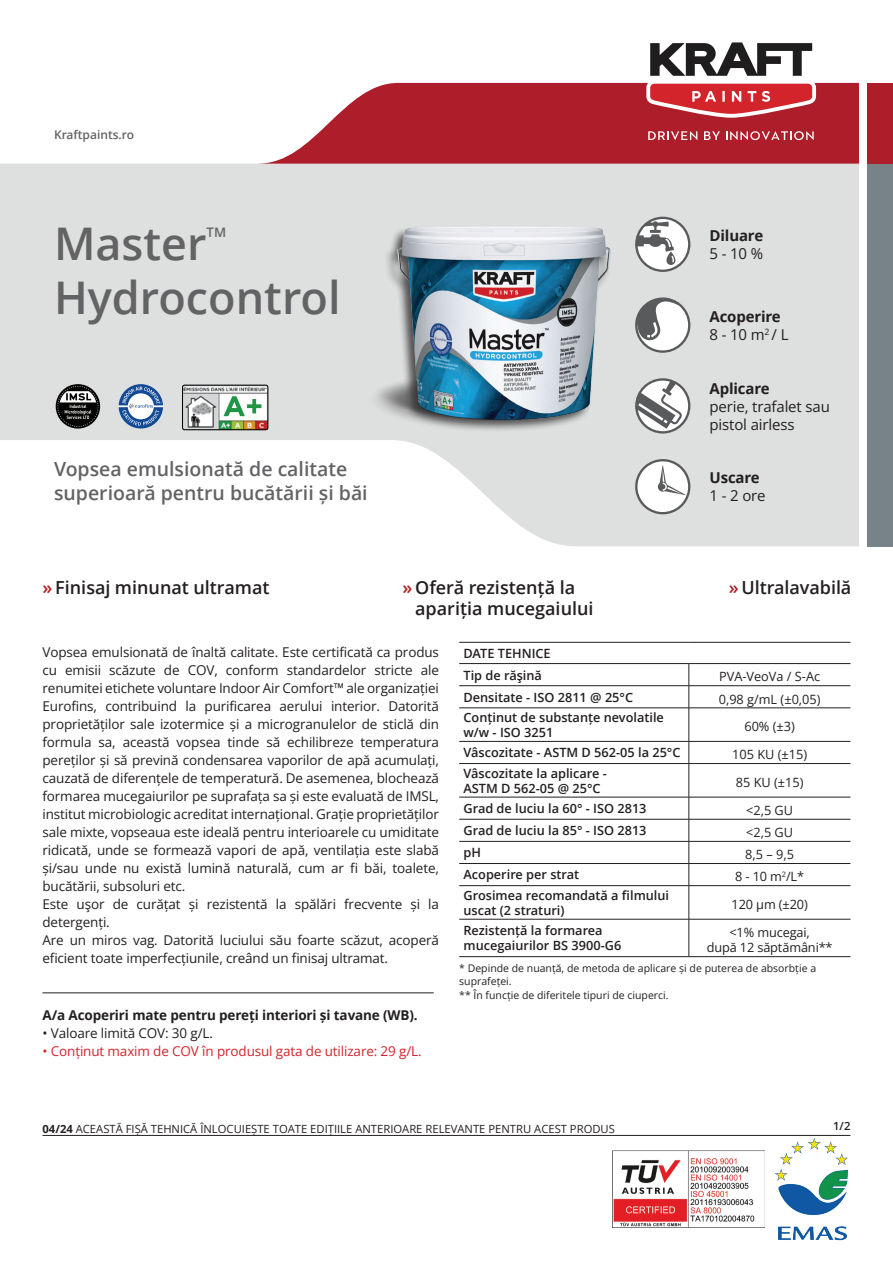
<style>
.page{position:relative;width:893px;height:1263px;background:#fff}
.page>*{position:absolute;margin:0;border:0;box-sizing:border-box;transform-origin:0 0}
.t1{font:600 45px "Open Sans";color:#636366}
.t2{font:600 19.5px/23.4px "Open Sans";color:#636366}
.t3{font:600 18px/21px "Open Sans";color:#231f20}
.t4{font:15px/18px "Open Sans";letter-spacing:-.01em;color:#231f20}
.t5{font:700 15px/18px "Open Sans";letter-spacing:-.01em;color:#231f20}
.t6{font:13.5px/18px "Open Sans";letter-spacing:-.01em;color:#231f20}
.t7{font:13.5px "Open Sans";letter-spacing:-.01em;color:#d3242b}
.t8{font:700 13.5px "Open Sans";letter-spacing:-.01em;color:#231f20}
.t9{font:600 13.05px "Open Sans";color:#636366}
.t10{font:600 12.75px/15.3px "Open Sans";color:#231f20}
.t11{font:12.75px/15.3px "Open Sans";letter-spacing:-.01em;color:#231f20;text-align:center}
.t12{font:600 12px "Open Sans";color:#636366}
.t13{font:11.25px "Open Sans";color:#231f20}
.t14{font:600 11.25px "Open Sans";color:#231f20}
.t15{font:10.5px/13.5px "Open Sans";color:#231f20}
.s1{font-weight:400}
.s2{color:#a92228}
.s3{font-weight:700}
</style>
<div class="page">
<svg style="left:0;top:164px;width:859px;height:382px;fill:#dde0df"></svg>
<svg style="left:259px;top:83px;width:600px;height:81px;background:#b93d48"></svg>
<div style="left:867px;top:83px;width:26px;height:81px;background:#ae1d2a"></div>
<div style="left:867px;top:164px;width:26px;height:382px;background:#788388"></div>
<svg style="left:642px;top:42px;width:178px;height:80px"></svg>
<svg style="left:648px;top:131px;width:49px;height:9px"></svg>
<svg style="left:704px;top:131px;width:16px;height:9px"></svg>
<svg style="left:726px;top:131px;width:88px;height:9px"></svg>
<div style="left:366px;top:225px;width:246px;height:207px;background:#dde0df"></div>
<img style="left:372px;top:192px;width:264px;height:264px">
<svg style="left:635px;top:297px;width:55px;height:56px"></svg>
<svg style="left:635px;top:459px;width:55px;height:55px"></svg>
<svg style="left:635px;top:378px;width:55px;height:55px"></svg>
<svg style="left:635px;top:217px;width:55px;height:55px"></svg>
<img style="left:612px;top:1150px;width:152px;height:77px">
<img style="left:775px;top:1138px;width:74px;height:103px">
<hr style="left:43px;top:1135px;width:807px;height:1px;background:#231f20">
<hr style="left:43px;top:992px;width:391px;height:1px;background:#231f20">
<hr style="left:459px;top:642px;width:230px;height:1px;background:#231f20">
<hr style="left:689px;top:642px;width:161px;height:1px;background:#231f20">
<hr style="left:459px;top:663px;width:230px;height:1px;background:#231f20">
<hr style="left:689px;top:663px;width:161px;height:1px;background:#231f20">
<hr style="left:459px;top:685px;width:230px;height:1px;background:#231f20">
<hr style="left:689px;top:685px;width:161px;height:1px;background:#231f20">
<svg style="left:689px;top:664px;width:1px;height:44px"></svg>
<hr style="left:459px;top:708px;width:230px;height:1px;background:#231f20">
<hr style="left:689px;top:708px;width:161px;height:1px;background:#231f20">
<hr style="left:689px;top:708px;width:1px;height:33px;background:#231f20">
<hr style="left:459px;top:741px;width:230px;height:1px;background:#231f20">
<hr style="left:689px;top:741px;width:161px;height:1px;background:#231f20">
<svg style="left:689px;top:742px;width:1px;height:21px"></svg>
<hr style="left:459px;top:763px;width:230px;height:1px;background:#231f20">
<hr style="left:689px;top:763px;width:161px;height:1px;background:#231f20">
<hr style="left:689px;top:764px;width:1px;height:33px;background:#231f20">
<hr style="left:459px;top:797px;width:230px;height:1px;background:#231f20">
<hr style="left:689px;top:797px;width:161px;height:1px;background:#231f20">
<hr style="left:459px;top:819px;width:230px;height:1px;background:#231f20">
<hr style="left:689px;top:819px;width:161px;height:1px;background:#231f20">
<hr style="left:459px;top:841px;width:230px;height:1px;background:#231f20">
<hr style="left:689px;top:841px;width:161px;height:1px;background:#231f20">
<hr style="left:459px;top:863px;width:230px;height:1px;background:#231f20">
<hr style="left:689px;top:863px;width:161px;height:1px;background:#231f20">
<svg style="left:689px;top:797px;width:1px;height:88px"></svg>
<hr style="left:459px;top:885px;width:230px;height:1px;background:#231f20">
<hr style="left:689px;top:885px;width:161px;height:1px;background:#231f20">
<hr style="left:689px;top:886px;width:1px;height:33px;background:#231f20">
<hr style="left:459px;top:919px;width:230px;height:1px;background:#231f20">
<hr style="left:689px;top:919px;width:161px;height:1px;background:#231f20">
<hr style="left:689px;top:919px;width:1px;height:37px;background:#231f20">
<hr style="left:459px;top:956px;width:230px;height:1px;background:#231f20">
<hr style="left:689px;top:956px;width:161px;height:1px;background:#231f20">
<svg style="left:56px;top:384px;width:44px;height:45px"></svg>
<svg style="left:57px;top:386px;width:41px;height:41px;background:#565756"></svg>
<svg style="left:119px;top:384px;width:44px;height:45px"></svg>
<img style="left:182px;top:385px;width:86px;height:45px">
<div style="left:182px;top:385px;width:86px;height:45px;border:1px solid #040503;border-radius:2px"></div>
<svg style="left:224px;top:396px;width:37px;height:20px"></svg>
<p class="t12" style="left:54px;top:126px;width:82px">Kraftpaints.ro</p>
<h1 class="t1" style="left:54px;top:213px;width:154px">Master</h1>
<p class="t9" style="left:207px;top:224px;width:21px">TM</p>
<h1 class="t1" style="left:54px;top:267px;width:288px">Hydrocontrol</h1>
<h2 class="t2" style="left:54px;top:457px;width:315px">Vopsea emulsionată de calitate superioară pentru bucătării și băi</h2>
<p class="t5" style="left:709px;top:226px;width:55px">Diluare</p>
<p class="t4" style="left:709px;top:244px;width:55px">5 - 10 %</p>
<p class="t5" style="left:709px;top:307px;width:80px">Acoperire<br><span class="s1">8 - 10 m</span><sup>2</sup> <span class="s1">/ L</span></p>
<p class="t5" style="left:709px;top:379px;width:62px">Aplicare</p>
<p class="t4" style="left:709px;top:397px;width:122px">perie, trafalet sau pistol airless</p>
<p class="t5" style="left:709px;top:469px;width:52px">Uscare</p>
<p class="t4" style="left:709px;top:487px;width:58px">1 - 2 ore</p>
<h3 class="t3" style="left:43px;top:577px;width:228px"><span class="s2">»</span> Finisaj minunat ultramat</h3>
<h3 class="t3" style="left:415px;top:577px;width:180px;text-indent:-13px"><span class="s2">»</span>Oferă rezistență la apariția mucegaiului</h3>
<h3 class="t3" style="left:729px;top:577px;width:124px"><span class="s2">»</span> Ultralavabilă</h3>
<p class="t10" style="left:463px;top:642px;width:89px;line-height:21.8px">DATE TEHNICE<br>Tip de răşină</p>
<p class="t6" style="left:43px;top:642px;width:398px">Vopsea emulsionată de înaltă calitate. Este certificată ca produs cu emisii scăzute de COV, conform standardelor stricte ale renumitei etichete voluntare Indoor Air Comfort™ ale organizației Eurofins, contribuind la purificarea aerului interior. Datorită proprietăților sale izotermice și a microgranulelor de sticlă din formula sa, această vopsea tinde să echilibreze temperatura pereților și să prevină condensarea vaporilor de apă acumulați, cauzată de diferențele de temperatură. De asemenea, blochează formarea mucegaiurilor pe suprafața sa și este evaluată de IMSL, institut microbiologic acreditat internațional. Grație proprietăților sale mixte, vopseaua este ideală pentru interioarele cu umiditate ridicată, unde se formează vapori de apă, ventilația este slabă și/sau unde nu există lumină naturală, cum ar fi băi, toalete, bucătării, subsoluri etc.<br>Este uşor de curățat și rezistentă la spălări frecvente și la detergenți.<br>Are un miros vag. Datorită luciului său foarte scăzut, acoperă eficient toate imperfecțiunile, creând un finisaj ultramat.</p>
<p class="t11" style="left:719px;top:669px;width:103px">PVA-VeoVa / S-Ac</p>
<p class="t10" style="left:463px;top:689px;width:171px">Densitate - ISO 2811 @ 25°C</p>
<p class="t11" style="left:719px;top:691px;width:103px">0,98 g/mL (±0,05)</p>
<p class="t10" style="left:463px;top:709px;width:202px">Conținut de substanțe nevolatile w/w - ISO 3251</p>
<p class="t11" style="left:744px;top:719px;width:52px">60% (±3)</p>
<p class="t10" style="left:463px;top:745px;width:219px">Vâscozitate - ASTM D 562-05 la 25°C</p>
<p class="t11" style="left:732px;top:747px;width:77px">105 KU (±15)</p>
<p class="t10" style="left:463px;top:765px;width:145px">Vâscozitate la aplicare -<br>ASTM D 562-05 @ 25°C</p>
<p class="t11" style="left:736px;top:774px;width:69px">85 KU (±15)</p>
<p class="t10" style="left:463px;top:800px;width:185px">Grad de luciu la 60° - ISO 2813</p>
<p class="t11" style="left:746px;top:802px;width:49px">&lt;2,5 GU</p>
<p class="t10" style="left:463px;top:823px;width:185px">Grad de luciu la 85° - ISO 2813</p>
<p class="t11" style="left:746px;top:824px;width:49px">&lt;2,5 GU</p>
<p class="t10" style="left:463px;top:845px;width:19px">pH</p>
<p class="t11" style="left:745px;top:847px;width:50px">8,5 – 9,5</p>
<p class="t10" style="left:463px;top:867px;width:117px">Acoperire per strat</p>
<p class="t11" style="left:735px;top:869px;width:70px">8 - 10 m<sup>2</sup>/L*</p>
<p class="t10" style="left:463px;top:887px;width:207px">Grosimea recomandată a filmului uscat (2 straturi)</p>
<p class="t11" style="left:732px;top:897px;width:78px">120 μm (±20)</p>
<p class="t10" style="left:463px;top:922px;width:159px">Rezistență la formarea mucegaiurilor BS 3900-G6</p>
<p class="t11" style="left:707px;top:924px;width:128px">&lt;1% mucegai,<br>după 12 săptămâni**</p>
<p class="t15" style="left:459px;top:961px;width:358px">* Depinde de nuanță, de metoda de aplicare și de puterea de absorbție a suprafeței.<br>** În funcție de diferitele tipuri de ciuperci.</p>
<p class="t8" style="left:43px;top:1005px;width:377px">Α/a Acoperiri mate pentru pereți interiori și tavane (WB).</p>
<p class="t6" style="left:43px;top:1023px;width:172px">• Valoare limită COV: 30 g/L.</p>
<p class="t7" style="left:43px;top:1041px;width:381px">• Conținut maxim de COV în produsul gata de utilizare: 29 g/L.</p>
<p class="t13" style="left:43px;top:1121px;width:574px"><span class="s3">04/24</span> ACEASTĂ FIȘĂ TEHNICĂ ÎNLOCUIEȘTE TOATE EDIȚIILE ANTERIOARE RELEVANTE PENTRU ACEST PRODUS</p>
<p class="t14" style="left:833px;top:1118px;width:19px">1/2</p>
</div>
